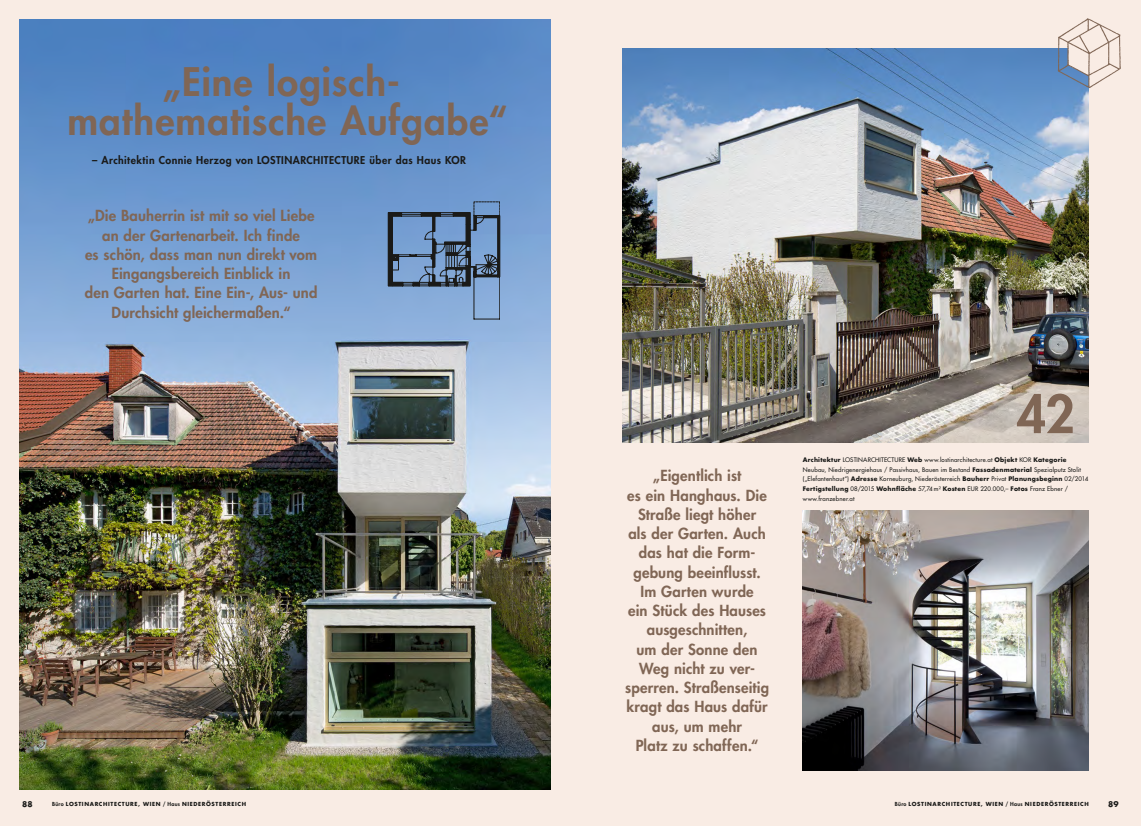
<style>
.page{position:relative;width:1141px;height:826px;background:#fff}
.page>*{position:absolute;margin:0;border:0;box-sizing:border-box;transform-origin:0 0}
.t1{font:800 51.01px "Futura Std";color:#806655}
.t2{font:800 38.32px/38.5px "Futura Std";letter-spacing:.025em;color:#806655;text-align:center}
.t3{font:800 14.88px/19.2px "Futura Std";letter-spacing:.01em;color:#806655;text-align:center}
.t4{font:800 10.5px "Futura Std";letter-spacing:.045em;color:#1a1a18}
.t5{font:700 7.61px "Futura Std";color:#1a1a18}
.t6{font:500 6.12px/9.6px "Futura Std";letter-spacing:.025em;color:#1a1a18}
.t7{font:700 5.42px "Futura Std";letter-spacing:.12em;color:#1a1a18}
.s1{font-weight:700}
.s2{font-weight:800}
</style>
<div class="page">
<div style="left:570px;top:0;width:571px;height:826px;background:#f9ece4"></div>
<div style="left:0;top:0;width:570px;height:826px;background:#f9ece4"></div>
<img style="left:20px;top:19px;width:531px;height:770px">
<img style="left:623px;top:48px;width:466px;height:395px">
<img style="left:803px;top:510px;width:286px;height:260px">
<svg style="left:388px;top:202px;width:112px;height:117px;background:#6886ac"></svg>
<img style="left:1055px;top:18px;width:66px;height:72px">
<h2 class="t2" style="left:67px;top:63px;width:441px">„Eine logisch&shy;mathematische Aufgabe“</h2>
<p class="t4" style="left:92px;top:153px;width:376px">– Architektin Connie Herzog von LOSTINARCHITECTURE über das Haus KOR</p>
<p class="t3" style="left:85px;top:206px;width:234px">„Die Bauherrin ist mit so viel Liebe an der Gartenarbeit. Ich finde<br>es schön, dass man nun direkt vom<br>Eingangsbereich Einblick in<br>den Garten hat. Eine Ein-, Aus- und<br>Durchsicht gleichermaßen.“</p>
<p class="t3" style="left:625px;top:466px;width:145px">„Eigentlich ist<br>es ein Hanghaus. Die<br>Straße liegt höher<br>als der Garten. Auch das hat die Form&shy;gebung beeinflusst.<br>Im Garten wurde<br>ein Stück des Hauses ausgeschnitten,<br>um der Sonne den<br>Weg nicht zu ver&shy;sperren. Straßenseitig kragt das Haus dafür aus, um mehr<br>Platz zu schaffen.“</p>
<h1 class="t1" style="left:1017px;top:382px;width:60px">42</h1>
<p class="t6" style="left:803px;top:455px;width:287px"><span class="s1">Architektur</span> LOSTINARCHITECTURE <span class="s1">Web</span> www.lostinarchitecture.at <span class="s1">Objekt</span> KOR <span class="s1">Kategorie </span>Neubau, Niedrigenergiehaus / Passivhaus, Bauen im Bestand <span class="s1">Fassadenmaterial</span> Spezialputz Stolit („Elefantenhaut“) <span class="s1">Adresse</span> Korneuburg, Niederösterreich <span class="s1">Bauherr</span> Privat <span class="s1">Planungsbeginn</span> 02/2014<br><span class="s1">Fertigstellung</span> 08/2015 <span class="s1">Wohnfläche</span> 57,74 m² <span class="s1">Kosten</span> EUR 220.000,– <span class="s1">Fotos</span> Franz Ebner / www.franzebner.at</p>
<p class="t7" style="left:52px;top:800px;width:196px"><span class="s2">Büro</span> LOSTINARCHITECTURE, WIEN <span class="s2">/ Haus</span> NIEDERÖSTERREICH</p>
<p class="t7" style="left:895px;top:800px;width:195px"><span class="s2">Büro</span> LOSTINARCHITECTURE, WIEN <span class="s2">/ Haus</span> NIEDERÖSTERREICH</p>
<p class="t5" style="left:22px;top:799px;width:12px">88</p>
<p class="t5" style="left:1108px;top:799px;width:12px">89</p>
</div>
